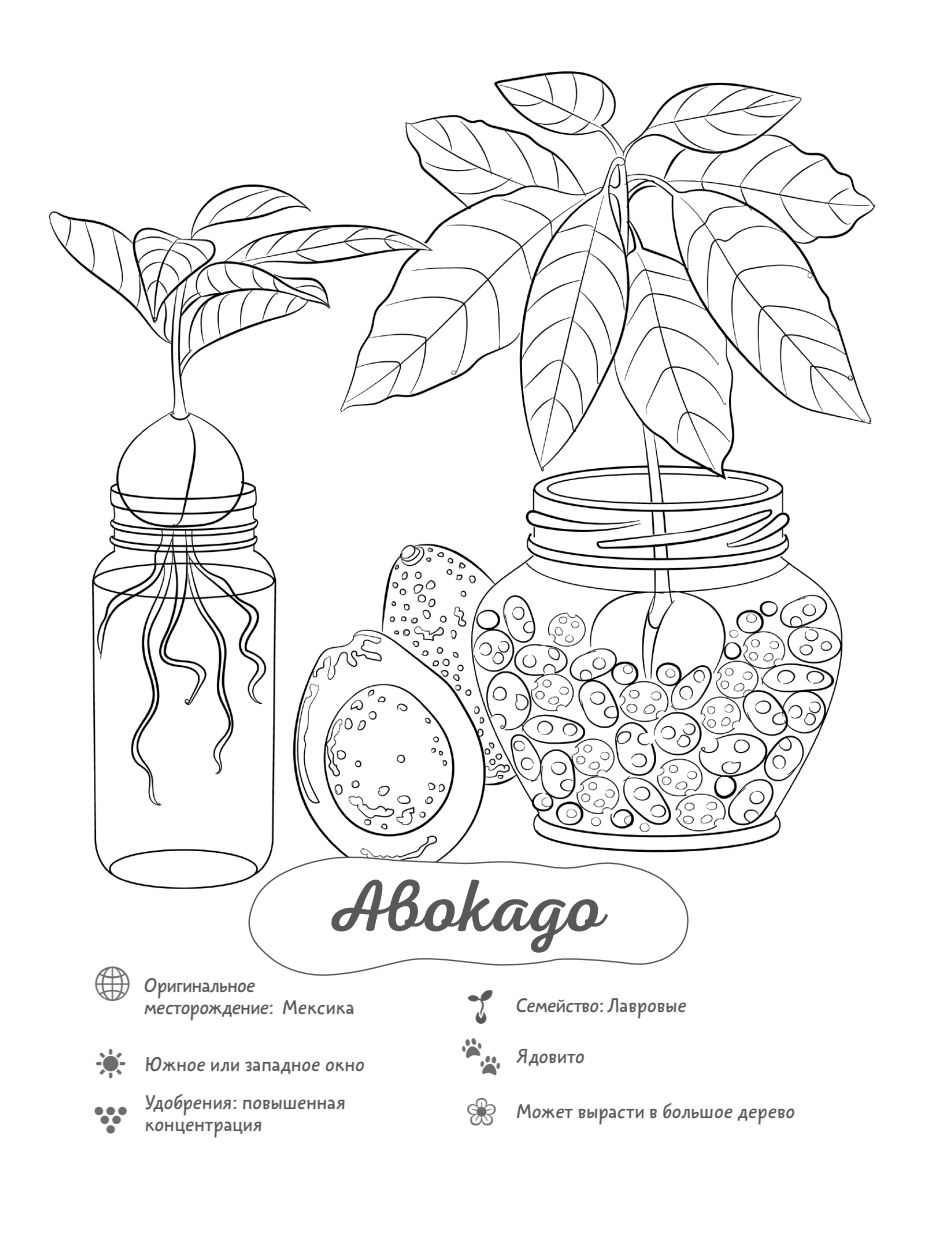
<style>
.page{position:relative;width:947px;height:1248px;background:#fff}
.page>*{position:absolute;margin:0;border:0;box-sizing:border-box;transform-origin:0 0}
.t1{font:74px "Nexa Script";color:#57585a}
.t2{font:20px/38.4px "ALS Dereza";letter-spacing:.03em;color:#57585a}
.t3{font:20px/22px "ALS Dereza";color:#57585a}
.s1{color:#6c6d70}
</style>
<div class="page">
<img style="left:49px;top:71px;width:825px;height:817px">
<svg style="left:237px;top:854px;width:454px;height:122px"></svg>
<h1 class="t1" style="left:326px;top:861px;width:280px">Авокадо</h1>
<p class="t3" style="left:144px;top:975px;width:211px">Оригинальное месторождение: Мексика</p>
<p class="t2" style="left:145px;top:1045px;width:221px;text-indent:-50px"><span class="s1">☀</span> Южное или западное окно<br>Удобрения: повышенная</p>
<p class="t2" style="left:145px;top:1106px;width:119px">концентрация</p>
<p class="t3" style="left:516px;top:995px;width:172px">Семейство: Лавровые</p>
<p class="t2" style="left:516px;top:1038px;width:70px">Ядовито</p>
<p class="t2" style="left:465px;top:1092px;width:331px"><span class="s1">❀</span> Может вырасти в большое дерево</p>
</div>
